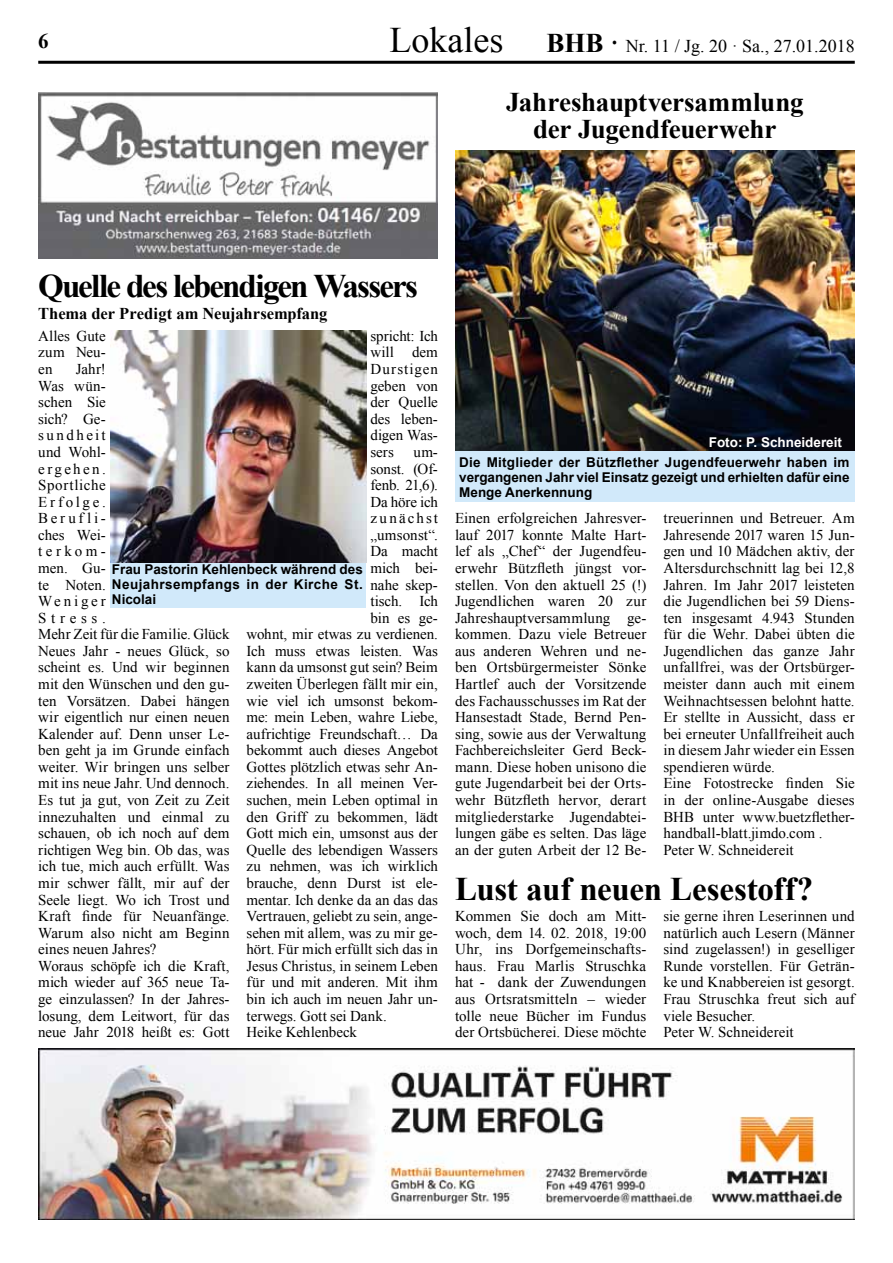
<style>
.page{position:relative;width:893px;height:1263px;background:#fff}
.page>*{position:absolute;margin:0;border:0;box-sizing:border-box;transform-origin:0 0}
.t1{font:700 33px "Times New Roman";letter-spacing:-.045em;color:#000}
.t2{font:700 33px "Times New Roman";letter-spacing:-.01em;color:#000}
.t3{font:700 27px/27.8px "Times New Roman";letter-spacing:-.01em;color:#000;text-align:center}
.t4{font:700 21px "Times New Roman";color:#000}
.t5{font:18px "Times New Roman";color:#000}
.t6{font:700 16.5px "Times New Roman";letter-spacing:-.005em;color:#000}
.t7{font:15px/16.5px "Times New Roman";color:#000;text-align:justify}
.t8{font:15px "Times New Roman";letter-spacing:.145em;color:#000}
.t9{font:700 13.5px/15px "Arial";color:#000;text-align:justify}
.t10{font:700 13.5px "Arial";color:#fff}
.s1{font-size:36px}
.s2{font-weight:700;font-size:27px}
</style>
<div class="page">
<hr style="left:38px;top:61px;width:817px;height:3px;background:#000">
<div style="left:455px;top:449px;width:400px;height:53px;background:#d1e9fa"></div>
<img style="left:38px;top:1049px;width:817px;height:170px">
<div style="left:111px;top:562px;width:255px;height:46px;background:#d1e9fa"></div>
<img style="left:110px;top:331px;width:256px;height:231px">
<img style="left:38px;top:92px;width:400px;height:166px">
<img style="left:455px;top:151px;width:400px;height:300px">
<h3 class="t4" style="left:38px;top:26px;width:12px">6</h3>
<p class="t5" style="left:389px;top:34px;width:467px"><span class="s1">Lokales</span> <span class="s2">BHB ·</span> Nr. 11 / Jg. 20 · Sa., 27.01.2018</p>
<h2 class="t3" style="left:506px;top:87px;width:299px">Jahreshauptversammlung der Jugendfeuerwehr</h2>
<h1 class="t1" style="left:38px;top:263px;width:381px">Quelle des lebendigen Wassers</h1>
<p class="t6" style="left:38px;top:302px;width:291px">Thema der Predigt am Neujahrsempfang</p>
<p class="t7" style="left:370px;top:327px;width:69px">spricht: Ich will dem Durstigen geben von der Quelle des leben&shy;digen Was&shy;sers</p>
<p class="t7" style="left:38px;top:327px;width:69px">Alles Gute zum Neu&shy;en</p>
<p class="t7" style="left:38px;top:361px;width:193px;text-align:left;text-indent:37px">Jahr!<br>Was wün-<br>schen Sie<br>sich? Ge-<br>sundheit<br>und Wohl-<br>ergehen.<br>Sportliche<br>Erfolge.<br>Berufli-<br>ches Wei-<br>terkom-<br>men. Gu-<br>te Noten.<br>Weniger<br>Stress.<br>Mehr Zeit für die Familie. Glück<br>Neues Jahr - neues Glück, so scheint es. Und wir beginnen mit den Wünschen und den gu&shy;ten Vorsätzen. Dabei hängen wir eigentlich nur einen neuen<br>Kalender auf. Denn unser Le&shy;ben geht ja im Grunde einfach weiter. Wir bringen uns selber mit ins neue Jahr. Und dennoch.<br>Es tut ja gut, von Zeit zu Zeit innezuhalten und einmal zu schauen, ob ich noch auf dem richtigen Weg bin. Ob das, was ich tue, mich auch erfüllt. Was mir schwer fällt, mir auf der<br>Seele liegt. Wo ich Trost und<br>Kraft finde für Neuanfänge.<br>Warum also nicht am Beginn eines neuen Jahres?<br>Woraus schöpfe ich die Kraft, mich wieder auf 365 neue Ta&shy;ge einzulassen? In der Jahres&shy;losung, dem Leitwort, für das neue Jahr 2018 heißt es: Gott</p>
<p class="t7" style="left:414px;top:443px;width:26px">um-</p>
<p class="t7" style="left:370px;top:460px;width:69px">sonst. (Of-</p>
<p class="t7" style="left:370px;top:477px;width:69px">fenb. 21,6).</p>
<p class="t7" style="left:370px;top:493px;width:69px">Da höre ich</p>
<p class="t8" style="left:370px;top:508px;width:69px">zunächst</p>
<p class="t7" style="left:370px;top:526px;width:69px">„umsonst“.</p>
<p class="t7" style="left:370px;top:543px;width:69px">Da macht</p>
<p class="t7" style="left:370px;top:559px;width:69px">mich bei-</p>
<p class="t7" style="left:370px;top:576px;width:69px">nahe skep-</p>
<p class="t7" style="left:370px;top:593px;width:69px">tisch. Ich</p>
<p class="t7" style="left:370px;top:609px;width:69px">bin es ge-</p>
<p class="t7" style="left:247px;top:626px;width:193px">wohnt, mir etwas zu verdienen.</p>
<p class="t7" style="left:247px;top:642px;width:193px">Ich muss etwas leisten. Was</p>
<p class="t7" style="left:247px;top:659px;width:193px">kann da umsonst gut sein? Beim</p>
<p class="t7" style="left:247px;top:675px;width:193px">zweiten Überlegen fällt mir ein,</p>
<p class="t7" style="left:247px;top:692px;width:193px">wie viel ich umsonst bekom-</p>
<p class="t7" style="left:247px;top:709px;width:193px">me: mein Leben, wahre Liebe,</p>
<p class="t7" style="left:247px;top:725px;width:193px">aufrichtige Freundschaft… Da</p>
<p class="t7" style="left:247px;top:742px;width:193px">bekommt auch dieses Angebot</p>
<p class="t7" style="left:247px;top:758px;width:193px">Gottes plötzlich etwas sehr An-</p>
<p class="t7" style="left:247px;top:775px;width:193px">ziehendes. In all meinen Ver-</p>
<p class="t7" style="left:247px;top:791px;width:193px">suchen, mein Leben optimal in</p>
<p class="t7" style="left:247px;top:808px;width:193px">den Griff zu bekommen, lädt</p>
<p class="t7" style="left:247px;top:825px;width:193px">Gott mich ein, umsonst aus der</p>
<p class="t7" style="left:247px;top:841px;width:193px">Quelle des lebendigen Wassers</p>
<p class="t7" style="left:247px;top:858px;width:193px">zu nehmen, was ich wirklich</p>
<p class="t7" style="left:247px;top:874px;width:193px">brauche, denn Durst ist ele-</p>
<p class="t7" style="left:247px;top:891px;width:193px">mentar. Ich denke da an das das</p>
<p class="t7" style="left:247px;top:907px;width:193px">Vertrauen, geliebt zu sein, ange-</p>
<p class="t7" style="left:247px;top:924px;width:193px">sehen mit allem, was zu mir ge-</p>
<p class="t7" style="left:247px;top:941px;width:193px">hört. Für mich erfüllt sich das in</p>
<p class="t7" style="left:247px;top:957px;width:193px">Jesus Christus, in seinem Leben</p>
<p class="t7" style="left:247px;top:974px;width:193px">für und mit anderen. Mit ihm</p>
<p class="t7" style="left:247px;top:990px;width:193px">bin ich auch im neuen Jahr un-</p>
<p class="t7" style="left:247px;top:1007px;width:142px">terwegs. Gott sei Dank.</p>
<p class="t7" style="left:247px;top:1024px;width:112px">Heike Kehlenbeck</p>
<p class="t9" style="left:112px;top:562px;width:252px">Frau Pastorin Kehlenbeck während des Neujahrsempfangs in der Kirche St.<br>Nicolai</p>
<p class="t10" style="left:709px;top:433px;width:135px">Foto: P. Schneidereit</p>
<p class="t9" style="left:459px;top:455px;width:392px">Die Mitglieder der Bützflether Jugendfeuerwehr haben im vergangenen Jahr viel Einsatz gezeigt und erhielten dafür eine Menge Anerkennung</p>
<p class="t7" style="left:455px;top:510px;width:193px">Einen erfolgreichen Jahresver&shy;lauf 2017 konnte Malte Hart&shy;lef als „Chef“ der Jugendfeu&shy;erwehr Bützfleth jüngst vor&shy;stellen. Von den aktuell 25 (!)<br>Jugendlichen waren 20 zur Jahreshauptversammlung ge&shy;kommen. Dazu viele Betreuer aus anderen Wehren und ne&shy;ben Ortsbürgermeister Sönke Hartlef auch der Vorsitzende des Fachausschusses im Rat der Hansestadt Stade, Bernd Pen&shy;sing, sowie aus der Verwaltung Fachbereichsleiter Gerd Beck&shy;mann. Diese hoben unisono die gute Jugendarbeit bei der Orts&shy;wehr Bützfleth hervor, derart mitgliederstarke Jugendabtei&shy;lungen gäbe es selten. Das läge an der guten Arbeit der 12 Be-</p>
<p class="t7" style="left:663px;top:510px;width:193px;text-align:left">treuerinnen und Betreuer. Am<br>Jahresende 2017 waren 15 Jun&shy;gen und 10 Mädchen aktiv, der<br>Altersdurchschnitt lag bei 12,8<br>Jahren. Im Jahr 2017 leisteten die Jugendlichen bei 59 Diens&shy;ten insgesamt 4.943 Stunden für die Wehr. Dabei übten die<br>Jugendlichen das ganze Jahr unfallfrei, was der Ortsbürger&shy;meister dann auch mit einem<br>Weihnachtsessen belohnt hatte.<br>Er stellte in Aussicht, dass er bei erneuter Unfallfreiheit auch in diesem Jahr wieder ein Essen spendieren würde.<br>Eine Fotostrecke finden Sie in der online-Ausgabe dieses<br>BHB unter www.buetzflether&shy;handball-blatt.jimdo.com .<br>Peter W. Schneidereit</p>
<h1 class="t2" style="left:455px;top:867px;width:360px">Lust auf neuen Lesestoff?</h1>
<p class="t7" style="left:663px;top:907px;width:193px;text-align:left">sie gerne ihren Leserinnen und natürlich auch Lesern (Männer sind zugelassen!) in geselliger<br>Runde vorstellen. Für Geträn&shy;ke und Knabbereien ist gesorgt.<br>Frau Struschka freut sich auf viele Besucher.<br>Peter W. Schneidereit</p>
<p class="t7" style="left:455px;top:907px;width:193px">Kommen Sie doch am Mitt&shy;woch, dem 14. 02. 2018, 19:00<br>Uhr, ins Dorfgemeinschafts&shy;haus. Frau Marlis Struschka hat - dank der Zuwendungen aus Ortsratsmitteln – wieder tolle neue Bücher im Fundus der Ortsbücherei. Diese möchte</p>
</div>
